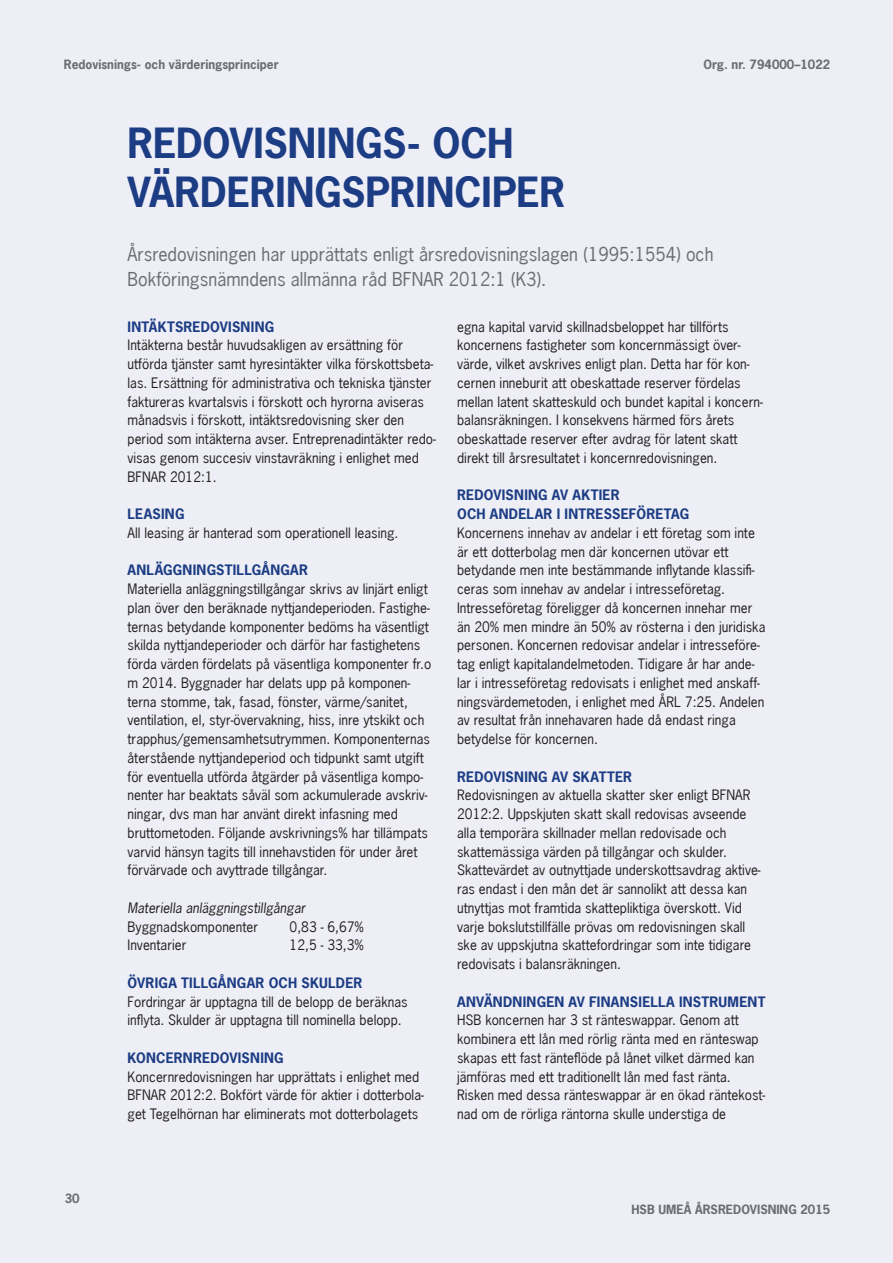
<style>
.page{position:relative;width:893px;height:1263px;background:#eeeff6}
.page>*{position:absolute;margin:0;border:0;box-sizing:border-box;transform-origin:0 0}
.Rubrik{font:700 39px "News Gothic";letter-spacing:-.005em;color:#1c3c84}
.Ingress{font:18px/25.5px "News Gothic";color:#6c6d70}
.Noter_mellis_9p{font:13.5px/18.8px "News Gothic";color:#231f20}
.Underrubrik__brödtex{font:13.5px/18.8px "News Gothic";color:#231f20}
.Underrubrik__brödtex-2{font:700 13.5px "News Gothic";letter-spacing:.02em;color:#1c3c84}
.Noter_mellis_9p-2{font:italic 13.5px "News Gothic";color:#231f20}
.Kapitelrubrik__pagin{font:700 12px "News Gothic";color:#6c6d70}
</style>
<div class="page">
<p class="Kapitelrubrik__pagin" style="left:64px;top:56px;width:216px">Redovisnings- och värderingsprinciper</p>
<p class="Kapitelrubrik__pagin" style="left:704px;top:56px;width:128px">Org. nr. 794000–1022</p>
<p class="Rubrik" style="left:128px;top:117px;width:387px">REDOVISNINGS- OCH</p>
<p class="Rubrik" style="left:128px;top:167px;width:439px">VÄRDERINGSPRINCIPER</p>
<p class="Ingress" style="left:128px;top:241px;width:587px">Årsredovisningen har upprättats enligt årsredovisningslagen (1995:1554) och<br>Bokföringsnämndens allmänna råd BFNAR 2012:1 (K3).</p>
<p class="Kapitelrubrik__pagin" style="left:65px;top:1191px;width:16px">30</p>
<p class="Underrubrik__brödtex-2" style="left:128px;top:318px;width:148px">INTÄKTSREDOVISNING</p>
<p class="Noter_mellis_9p" style="left:128px;top:336px;width:310px">Intäkterna består huvudsakligen av ersättning för utförda tjänster samt hyresintäkter vilka förskottsbeta&shy;las. Ersättning för administrativa och tekniska tjänster faktureras kvartalsvis i förskott och hyrorna aviseras månadsvis i förskott, intäktsredovisning sker den period som intäkterna avser. Entreprenadintäkter redo&shy;visas genom succesiv vinstavräkning i enlighet med BFNAR 2012:1.</p>
<p class="Underrubrik__brödtex-2" style="left:128px;top:505px;width:58px">LEASING</p>
<p class="Noter_mellis_9p" style="left:128px;top:523px;width:272px">All leasing är hanterad som operationell leasing.</p>
<p class="Underrubrik__brödtex-2" style="left:128px;top:561px;width:182px">ANLÄGGNINGSTILLGÅNGAR</p>
<p class="Noter_mellis_9p" style="left:128px;top:579px;width:305px">Materiella anläggningstillgångar skrivs av linjärt enligt plan över den beräknade nyttjandeperioden. Fastighe&shy;ternas betydande komponenter bedöms ha väsentligt skilda nyttjandeperioder och därför har fastighetens förda värden fördelats på väsentliga komponenter fr.o m 2014. Byggnader har delats upp på komponen&shy;terna stomme, tak, fasad, fönster, värme/sanitet, ventilation, el, styr-övervakning, hiss, inre ytskikt och trapphus/gemensamhetsutrymmen. Komponenternas återstående nyttjandeperiod och tidpunkt samt utgift för eventuella utförda åtgärder på väsentliga kompo&shy;nenter har beaktats såväl som ackumulerade avskriv&shy;ningar, dvs man har använt direkt infasning med bruttometoden. Följande avskrivnings% har tillämpats varvid hänsyn tagits till innehavstiden för under året förvärvade och avyttrade tillgångar.</p>
<p class="Noter_mellis_9p-2" style="left:128px;top:899px;width:179px">Materiella anläggningstillgångar</p>
<p class="Noter_mellis_9p" style="left:128px;top:917px;width:132px">Byggnadskomponenter</p>
<p class="Noter_mellis_9p" style="left:290px;top:917px;width:76px">0,83 - 6,67%</p>
<p class="Noter_mellis_9p" style="left:128px;top:936px;width:60px">Inventarier</p>
<p class="Noter_mellis_9p" style="left:290px;top:936px;width:76px">12,5 - 33,3%</p>
<p class="Underrubrik__brödtex-2" style="left:128px;top:974px;width:236px">ÖVRIGA TILLGÅNGAR OCH SKULDER</p>
<p class="Noter_mellis_9p" style="left:128px;top:992px;width:282px">Fordringar är upptagna till de belopp de beräknas inflyta. Skulder är upptagna till nominella belopp.</p>
<p class="Underrubrik__brödtex-2" style="left:128px;top:1049px;width:158px">KONCERNREDOVISNING</p>
<p class="Noter_mellis_9p" style="left:128px;top:1067px;width:298px">Koncernredovisningen har upprättats i enlighet med<br>BFNAR 2012:2. Bokfört värde för aktier i dotterbola&shy;get Tegelhörnan har eliminerats mot dotterbolagets</p>
<p class="Noter_mellis_9p" style="left:457px;top:317px;width:307px">egna kapital varvid skillnadsbeloppet har tillförts koncernens fastigheter som koncernmässigt över&shy;värde, vilket avskrives enligt plan. Detta har för kon&shy;cernen inneburit att obeskattade reserver fördelas mellan latent skatteskuld och bundet kapital i koncern&shy;balansräkningen. I konsekvens härmed förs årets obeskattade reserver efter avdrag för latent skatt direkt till årsresultatet i koncernredovisningen.</p>
<p class="Underrubrik__brödtex-2" style="left:457px;top:486px;width:164px">REDOVISNING AV AKTIER</p>
<p class="Underrubrik__brödtex-2" style="left:457px;top:505px;width:233px">OCH ANDELAR I INTRESSEFÖRETAG</p>
<p class="Noter_mellis_9p" style="left:457px;top:523px;width:310px">Koncernens innehav av andelar i ett företag som inte är ett dotterbolag men där koncernen utövar ett betydande men inte bestämmande inflytande klassifi&shy;ceras som innehav av andelar i intresseföretag.<br>Intresseföretag föreligger då koncernen innehar mer än 20% men mindre än 50% av rösterna i den juridiska personen. Koncernen redovisar andelar i intresseföre&shy;tag enligt kapitalandelmetoden. Tidigare år har ande&shy;lar i intresseföretag redovisats i enlighet med anskaff&shy;ningsvärdemetoden, i enlighet med ÅRL 7:25. Andelen av resultat från innehavaren hade då endast ringa betydelse för koncernen.</p>
<p class="Underrubrik__brödtex-2" style="left:457px;top:768px;width:177px">REDOVISNING AV SKATTER</p>
<p class="Noter_mellis_9p" style="left:457px;top:786px;width:305px">Redovisningen av aktuella skatter sker enligt BFNAR 2012:2. Uppskjuten skatt skall redovisas avseende alla temporära skillnader mellan redovisade och skattemässiga värden på tillgångar och skulder.<br>Skattevärdet av outnyttjade underskottsavdrag aktive&shy;ras endast i den mån det är sannolikt att dessa kan utnyttjas mot framtida skattepliktiga överskott. Vid varje bokslutstillfälle prövas om redovisningen skall ske av uppskjutna skattefordringar som inte tidigare redovisats i balansräkningen.</p>
<p class="Underrubrik__brödtex-2" style="left:457px;top:993px;width:310px">ANVÄNDNINGEN AV FINANSIELLA INSTRUMENT</p>
<p class="Underrubrik__brödtex" style="left:457px;top:1011px;width:310px">HSB koncernen har 3 st ränteswappar. Genom att kombinera ett lån med rörlig ränta med en ränteswap skapas ett fast ränteflöde på lånet vilket därmed kan jämföras med ett traditionellt lån med fast ränta.<br>Risken med dessa ränteswappar är en ökad räntekost&shy;nad om de rörliga räntorna skulle understiga de</p>
<p class="Kapitelrubrik__pagin" style="left:631px;top:1201px;width:200px">HSB UMEÅ ÅRSREDOVISNING 2015</p>
</div>
